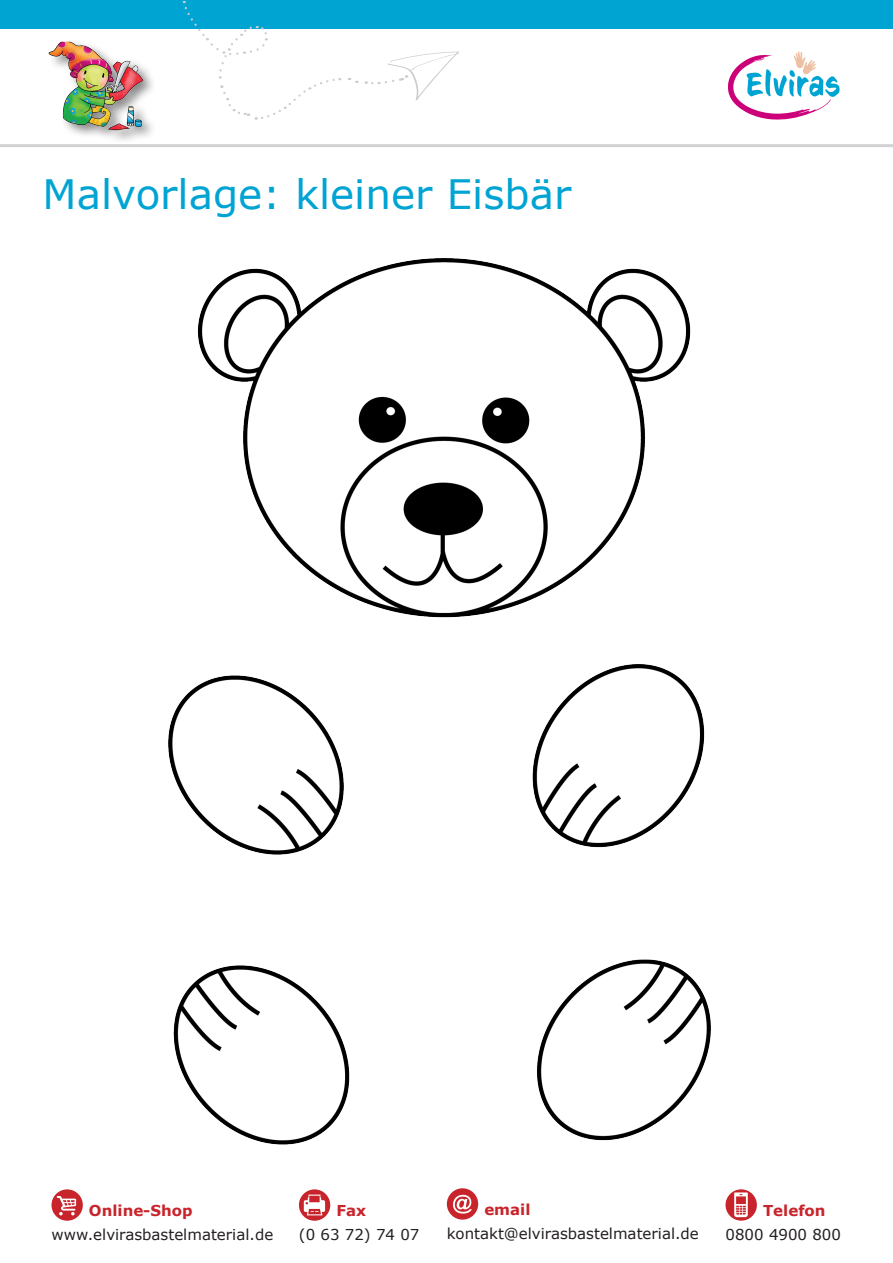
<style>
.page{position:relative;width:893px;height:1263px;background:#fff}
.page>*{position:absolute;margin:0;border:0;box-sizing:border-box;transform-origin:0 0}
.t1{font:40.5px "Verdana";color:#00a4d3}
.t2{font:15px "Verdana";color:#231f20}
.t3{font:700 15px "Verdana";color:#c8242b}
</style>
<div class="page">
<svg style="left:730px;top:51px;width:86px;height:25px"></svg>
<div style="left:0;top:0;width:893px;height:29px;background:#00a4d3"></div>
<svg style="left:182px;top:0;width:277px;height:76px"></svg>
<hr style="left:0;top:144px;width:893px;height:3px;background:#d1d2d4">
<img style="left:48px;top:41px;width:97px;height:35px">
<img style="left:51px;top:76px;width:789px;height:1145px">
<h1 class="t1" style="left:43px;top:168px;width:530px">Malvorlage: kleiner Eisbär</h1>
<p class="t3" style="left:89px;top:1201px;width:105px">Online-Shop</p>
<p class="t2" style="left:52px;top:1225px;width:223px">www.elvirasbastelmaterial.de</p>
<p class="t3" style="left:336px;top:1201px;width:31px">Fax</p>
<p class="t2" style="left:299px;top:1225px;width:122px">(0 63 72) 74 07</p>
<p class="t3" style="left:484px;top:1200px;width:48px">email</p>
<p class="t2" style="left:447px;top:1224px;width:254px">kontakt@elvirasbastelmaterial.de</p>
<p class="t3" style="left:763px;top:1201px;width:64px">Telefon</p>
<p class="t2" style="left:725px;top:1225px;width:117px">0800 4900 800</p>
</div>
